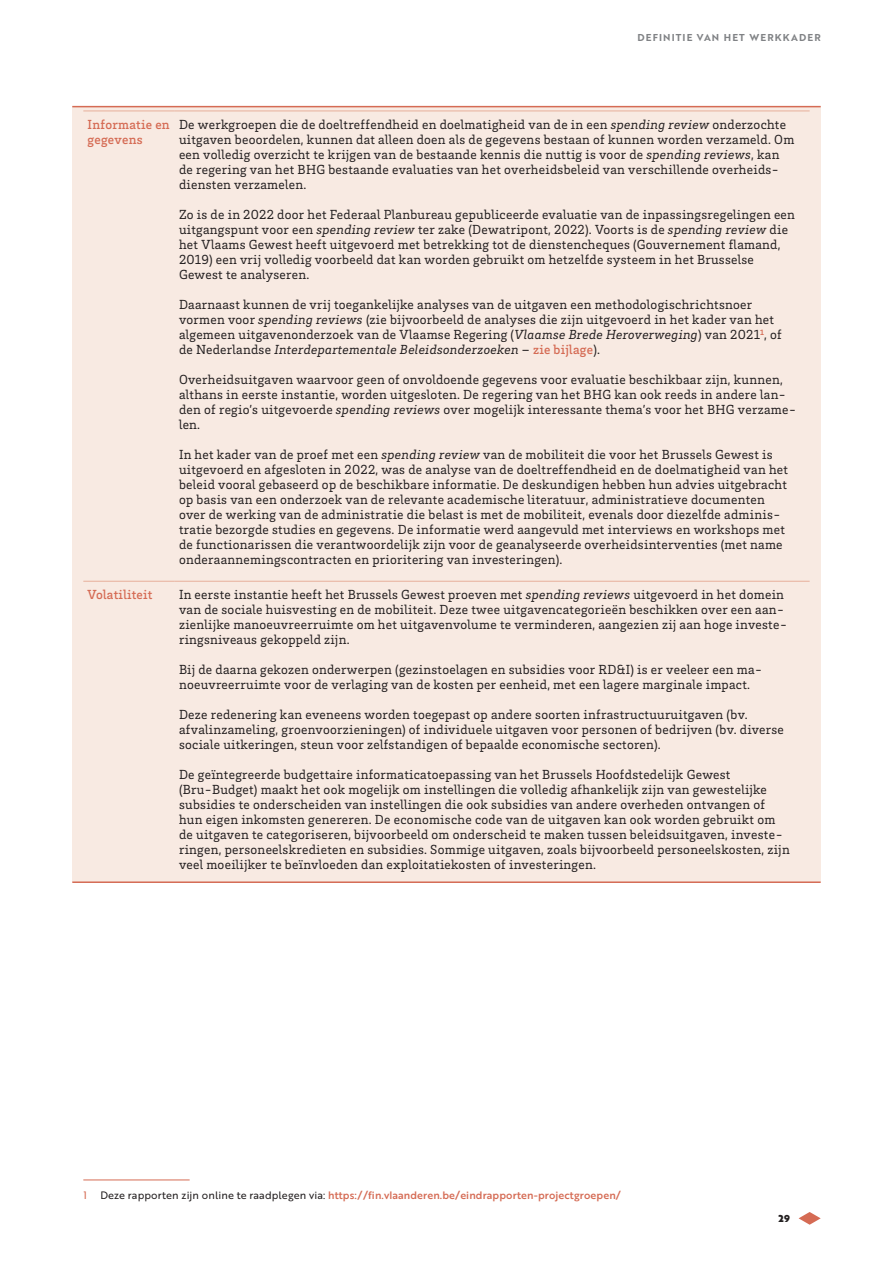
<style>
.page{position:relative;width:893px;height:1263px;background:#fff}
.page>*{position:absolute;margin:0;border:0;box-sizing:border-box;transform-origin:0 0}
.t1{font:13.5px/15px "Brix Slab";letter-spacing:.02em;color:#231f20}
.t2{font:500 13.5px/15px "Brix Slab";letter-spacing:.02em;color:#d56b54}
.t3{font:10.5px "Brother 1816 Medium";letter-spacing:.01em;color:#d56b54}
.t4{font:10.5px "Brother 1816 Regular";color:#d56b54}
.t5{font:9.75px "Brother 1816 Bold";color:#808285}
.t6{font:9.75px "Brother 1816 Black";color:#231f20}
.s1{font-style:italic}
.s2{font-weight:500;color:#d56b54}
.s3{font-family:"Brother 1816 Regular";color:#231f20}
</style>
<div class="page">
<svg style="left:799px;top:1212px;width:22px;height:13px"></svg>
<div style="left:72px;top:107px;width:749px;height:775px;background:#f8eae2"></div>
<hr style="left:72px;top:881px;width:749px;height:2px;background:#d56b54">
<hr style="left:72px;top:106px;width:749px;height:1px;background:#d56b54">
<hr style="left:83px;top:111px;width:92px;height:1px;background:#e7af9a">
<hr style="left:175px;top:111px;width:635px;height:1px;background:#e7af9a">
<hr style="left:83px;top:581px;width:92px;height:1px;background:#e7af9a">
<hr style="left:175px;top:581px;width:635px;height:1px;background:#e7af9a">
<hr style="left:83px;top:1179px;width:107px;height:1px;background:#d56b54">
<p class="t5" style="left:637px;top:30px;width:16px">DEFINITIE</p>
<p class="t5" style="left:697px;top:30px;width:9px">VAN</p>
<p class="t5" style="left:724px;top:30px;width:8px">HET</p>
<p class="t5" style="left:749px;top:30px;width:9px">WERKKADER</p>
<p class="t2" style="left:88px;top:117px;width:84px">Informatie en gegevens</p>
<p class="t1" style="left:179px;top:117px;width:617px">De werkgroepen die de doeltreffendheid en doelmatigheid van de in een <span class="s1">spending review</span> onderzochte uitgaven beoordelen, kunnen dat alleen doen als de gegevens bestaan of kunnen worden verzameld. Om een volledig overzicht te krijgen van de bestaande kennis die nuttig is voor de <span class="s1">spending reviews</span>, kan de regering van het BHG bestaande evaluaties van het overheidsbeleid van verschillende overheids&shy;diensten verzamelen.</p>
<p class="t1" style="left:179px;top:207px;width:617px">Zo is de in 2022 door het Federaal Planbureau gepubliceerde evaluatie van de inpassingsregelingen een uitgangspunt voor een <span class="s1">spending review</span> ter zake (Dewatripont, 2022). Voorts is de <span class="s1">spending review</span> die het Vlaams Gewest heeft uitgevoerd met betrekking tot de dienstencheques (Gouvernement flamand, 2019) een vrij volledig voorbeeld dat kan worden gebruikt om hetzelfde systeem in het Brusselse Gewest te analyseren.</p>
<p class="t1" style="left:179px;top:297px;width:604px">Daarnaast kunnen de vrij toegankelijke analyses van de uitgaven een methodologischrichtsnoer vormen voor <span class="s1">spending reviews</span> (zie bijvoorbeeld de analyses die zijn uitgevoerd in het kader van het algemeen uitgavenonderzoek van de Vlaamse Regering (<span class="s1">Vlaamse Brede Heroverweging</span>) van 2021<sup>1</sup>, of de Nederlandse <span class="s1">Interdepartementale Beleidsonderzoeken</span> – <span class="s2">zie bijlage</span>).</p>
<p class="t1" style="left:179px;top:372px;width:619px">Overheidsuitgaven waarvoor geen of onvoldoende gegevens voor evaluatie beschikbaar zijn, kunnen, althans in eerste instantie, worden uitgesloten. De regering van het BHG kan ook reeds in andere lan&shy;den of regio’s uitgevoerde <span class="s1">spending reviews</span> over mogelijk interessante thema’s voor het BHG verzame&shy;len.</p>
<p class="t1" style="left:179px;top:447px;width:611px">In het kader van de proef met een <span class="s1">spending review</span> van de mobiliteit die voor het Brussels Gewest is uitgevoerd en afgesloten in 2022, was de analyse van de doeltreffendheid en de doelmatigheid van het beleid vooral gebaseerd op de beschikbare informatie. De deskundigen hebben hun advies uitgebracht op basis van een onderzoek van de relevante academische literatuur, administratieve documenten over de werking van de administratie die belast is met de mobiliteit, evenals door diezelfde adminis&shy;tratie bezorgde studies en gegevens. De informatie werd aangevuld met interviews en workshops met de functionarissen die verantwoordelijk zijn voor de geanalyseerde overheidsinterventies (met name onderaannemingscontracten en prioritering van investeringen).</p>
<p class="t2" style="left:88px;top:587px;width:66px">Volatiliteit</p>
<p class="t1" style="left:179px;top:587px;width:610px">In eerste instantie heeft het Brussels Gewest proeven met <span class="s1">spending reviews</span> uitgevoerd in het domein van de sociale huisvesting en de mobiliteit. Deze twee uitgavencategorieën beschikken over een aan&shy;zienlijke manoeuvreerruimte om het uitgavenvolume te verminderen, aangezien zij aan hoge investe&shy;ringsniveaus gekoppeld zijn.</p>
<p class="t1" style="left:179px;top:662px;width:585px">Bij de daarna gekozen onderwerpen (gezinstoelagen en subsidies voor RD&amp;I) is er veeleer een ma&shy;noeuvreerruimte voor de verlaging van de kosten per eenheid, met een lagere marginale impact.</p>
<p class="t1" style="left:179px;top:707px;width:606px">Deze redenering kan eveneens worden toegepast op andere soorten infrastructuuruitgaven (bv. afvalinzameling, groenvoorzieningen) of individuele uitgaven voor personen of bedrijven (bv. diverse sociale uitkeringen, steun voor zelfstandigen of bepaalde economische sectoren).</p>
<p class="t1" style="left:179px;top:767px;width:612px">De geïntegreerde budgettaire informaticatoepassing van het Brussels Hoofdstedelijk Gewest (Bru-Budget) maakt het ook mogelijk om instellingen die volledig afhankelijk zijn van gewestelijke subsidies te onderscheiden van instellingen die ook subsidies van andere overheden ontvangen of hun eigen inkomsten genereren. De economische code van de uitgaven kan ook worden gebruikt om de uitgaven te categoriseren, bijvoorbeeld om onderscheid te maken tussen beleidsuitgaven, investe&shy;ringen, personeelskredieten en subsidies. Sommige uitgaven, zoals bijvoorbeeld personeelskosten, zijn veel moeilijker te beïnvloeden dan exploitatiekosten of investeringen.</p>
<p class="t4" style="left:83px;top:1187px;width:5px">1</p>
<p class="t3" style="left:100px;top:1187px;width:522px"><span class="s3">Deze rapporten zijn online te raadplegen via:</span> https://fin.vlaanderen.be/eindrapporten-projectgroepen/</p>
<p class="t6" style="left:778px;top:1211px;width:13px">29</p>
</div>
